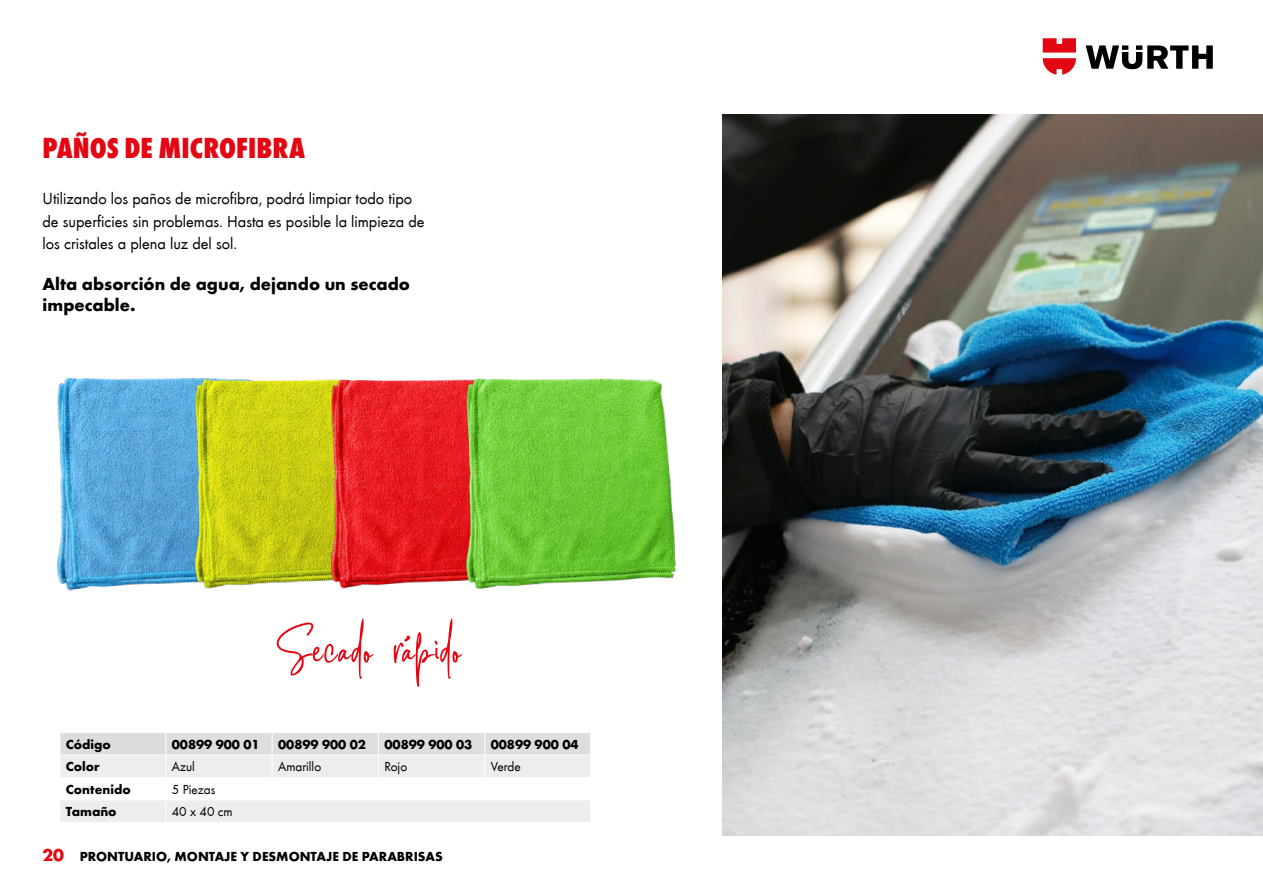
<style>
.page{position:relative;width:1263px;height:893px;background:#fff}
.page>*{position:absolute;margin:0;border:0;box-sizing:border-box;transform-origin:0 0}
.t1{font:62.25px "Pink Script";letter-spacing:.02em;color:#e30613}
.t2{font:800 condensed 30px "Wuerth";color:#e30613}
.t3{font:700 18px/21.6px "Wuerth";color:#000}
.t4{font:16.5px/22.5px "Wuerth";color:#000}
.t5{font:700 13.5px "Wuerth";color:#000}
.t6{font:13.5px "Wuerth";color:#000}
.s1{font-size:18px;color:#e30613}
</style>
<div class="page">
<svg style="left:1086px;top:45px;width:127px;height:24px"></svg>
<svg style="left:1043px;top:38px;width:33px;height:37px"></svg>
<img style="left:723px;top:115px;width:540px;height:721px">
<svg style="left:60px;top:733px;width:530px;height:89px"></svg>
<img style="left:57px;top:377px;width:123px;height:214px">
<img style="left:180px;top:378px;width:136px;height:211px">
<img style="left:316px;top:379px;width:135px;height:210px">
<img style="left:451px;top:378px;width:225px;height:212px">
<h2 class="t2" style="left:43px;top:127px;width:264px">PAÑOS DE MICROFIBRA</h2>
<p class="t4" style="left:43px;top:186px;width:384px">Utilizando los paños de microfibra, podrá limpiar todo tipo de superficies sin problemas. Hasta es posible la limpieza de los cristales a plena luz del sol.</p>
<p class="t3" style="left:43px;top:272px;width:369px">Alta absorción de agua, dejando un secado impecable.</p>
<h1 class="t1" style="left:276px;top:612px;width:187px">Secado rápido</h1>
<p class="t5" style="left:66px;top:735px;width:47px">Código</p>
<p class="t5" style="left:172px;top:735px;width:89px">00899 900 01</p>
<p class="t5" style="left:278px;top:735px;width:89px">00899 900 02</p>
<p class="t5" style="left:384px;top:735px;width:89px">00899 900 03</p>
<p class="t5" style="left:491px;top:735px;width:89px">00899 900 04</p>
<p class="t5" style="left:66px;top:757px;width:35px">Color</p>
<p class="t6" style="left:172px;top:758px;width:25px">Azul</p>
<p class="t6" style="left:278px;top:758px;width:45px">Amarillo</p>
<p class="t6" style="left:384px;top:758px;width:24px">Rojo</p>
<p class="t6" style="left:491px;top:758px;width:31px">Verde</p>
<p class="t5" style="left:66px;top:779px;width:66px">Contenido</p>
<p class="t6" style="left:172px;top:780px;width:45px">5 Piezas</p>
<p class="t5" style="left:66px;top:802px;width:52px">Tamaño</p>
<p class="t6" style="left:172px;top:803px;width:62px">40 x 40 cm</p>
<p class="t5" style="left:43px;top:846px;width:402px"><span class="s1">20</span> PRONTUARIO, MONTAJE Y DESMONTAJE DE PARABRISAS</p>
</div>
